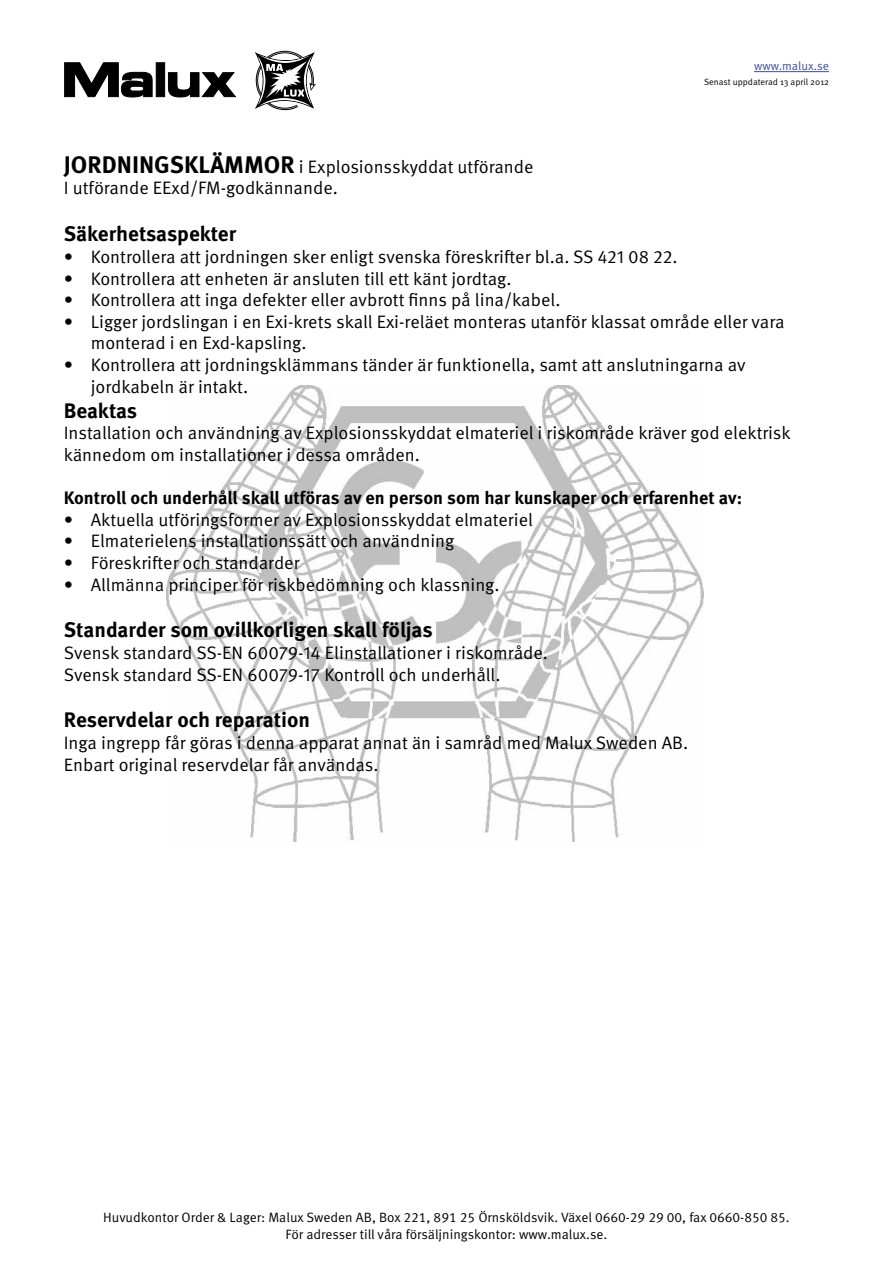
<style>
.page{position:relative;width:893px;height:1263px;background:#fff}
.page>*{position:absolute;margin:0;border:0;box-sizing:border-box;transform-origin:0 0}
.t1{font:700 21px "Meta OT";color:#000}
.t2{font:18px/21.6px "Meta OT";color:#000}
.t3{font:700 18px "Meta OT";color:#000}
.t4{font:13.5px/16.5px "Meta OT";color:#000;text-align:center}
.t5{font:12px "Meta OT";color:#404e9d}
.t6{font:9px "Meta OT";color:#000}
.s1{font-weight:700;font-size:24px}
</style>
<div class="page">
<svg style="left:255px;top:51px;width:61px;height:59px"></svg>
<svg style="left:64px;top:62px;width:172px;height:36px"></svg>
<img style="left:167px;top:385px;width:537px;height:456px">
<hr style="left:754px;top:71px;width:75px;height:1px;background:#404e9d">
<p class="t5" style="left:754px;top:59px;width:77px">www.malux.se</p>
<p class="t6" style="left:704px;top:77px;width:127px">Senast uppdaterad 13 april 2012</p>
<p class="t2" style="left:64px;top:156px;width:471px"><span class="s1">JORDNINGSKLÄMMOR</span> i Explosionsskyddat utförande<br>I utförande EExd/FM-godkännande.</p>
<p class="t1" style="left:64px;top:221px;width:174px">Säkerhetsaspekter</p>
<p class="t2" style="left:64px;top:246px;width:615px">• Kontrollera att jordningen sker enligt svenska föreskrifter bl.a. SS 421 08 22.</p>
<p class="t2" style="left:64px;top:268px;width:449px">• Kontrollera att enheten är ansluten till ett känt jordtag.</p>
<p class="t2" style="left:64px;top:289px;width:498px">• Kontrollera att inga defekter eller avbrott finns på lina/kabel.</p>
<p class="t2" style="left:91px;top:311px;width:695px;text-indent:-27px">• Ligger jordslingan i en Exi-krets skall Exi-reläet monteras utanför klassat område eller vara monterad i en Exd-kapsling.</p>
<p class="t2" style="left:91px;top:354px;width:656px;text-indent:-27px">• Kontrollera att jordningsklämmans tänder är funktionella, samt att anslutningarna av jordkabeln är intakt.</p>
<p class="t1" style="left:64px;top:397px;width:75px">Beaktas</p>
<p class="t2" style="left:64px;top:422px;width:729px">Installation och användning av Explosionsskyddat elmateriel i riskområde kräver god elektrisk kännedom om installationer i dessa områden.</p>
<p class="t3" style="left:64px;top:486px;width:680px">Kontroll och underhåll skall utföras av en person som har kunskaper och erfarenhet av:</p>
<p class="t2" style="left:64px;top:509px;width:471px">• Aktuella utföringsformer av Explosionsskyddat elmateriel</p>
<p class="t2" style="left:64px;top:530px;width:392px">• Elmaterielens installationssätt och användning</p>
<p class="t2" style="left:64px;top:552px;width:237px">• Föreskrifter och standarder</p>
<p class="t2" style="left:64px;top:574px;width:437px">• Allmänna principer för riskbedömning och klassning.</p>
<p class="t1" style="left:64px;top:617px;width:370px">Standarder som ovillkorligen skall följas</p>
<p class="t2" style="left:64px;top:642px;width:486px">Svensk standard SS-EN 60079-14 Elinstallationer i riskområde.<br>Svensk standard SS-EN 60079-17 Kontroll och underhåll.</p>
<p class="t1" style="left:64px;top:707px;width:248px">Reservdelar och reparation</p>
<p class="t2" style="left:64px;top:732px;width:626px">Inga ingrepp får göras i denna apparat annat än i samråd med Malux Sweden AB.<br>Enbart original reservdelar får användas.</p>
<p class="t4" style="left:103px;top:1209px;width:688px">Huvudkontor Order &amp; Lager: Malux Sweden AB, Box 221, 891 25 Örnsköldsvik. Växel 0660-29 29 00, fax 0660-850 85.<br>För adresser till våra försäljningskontor: www.malux.se.</p>
</div>
